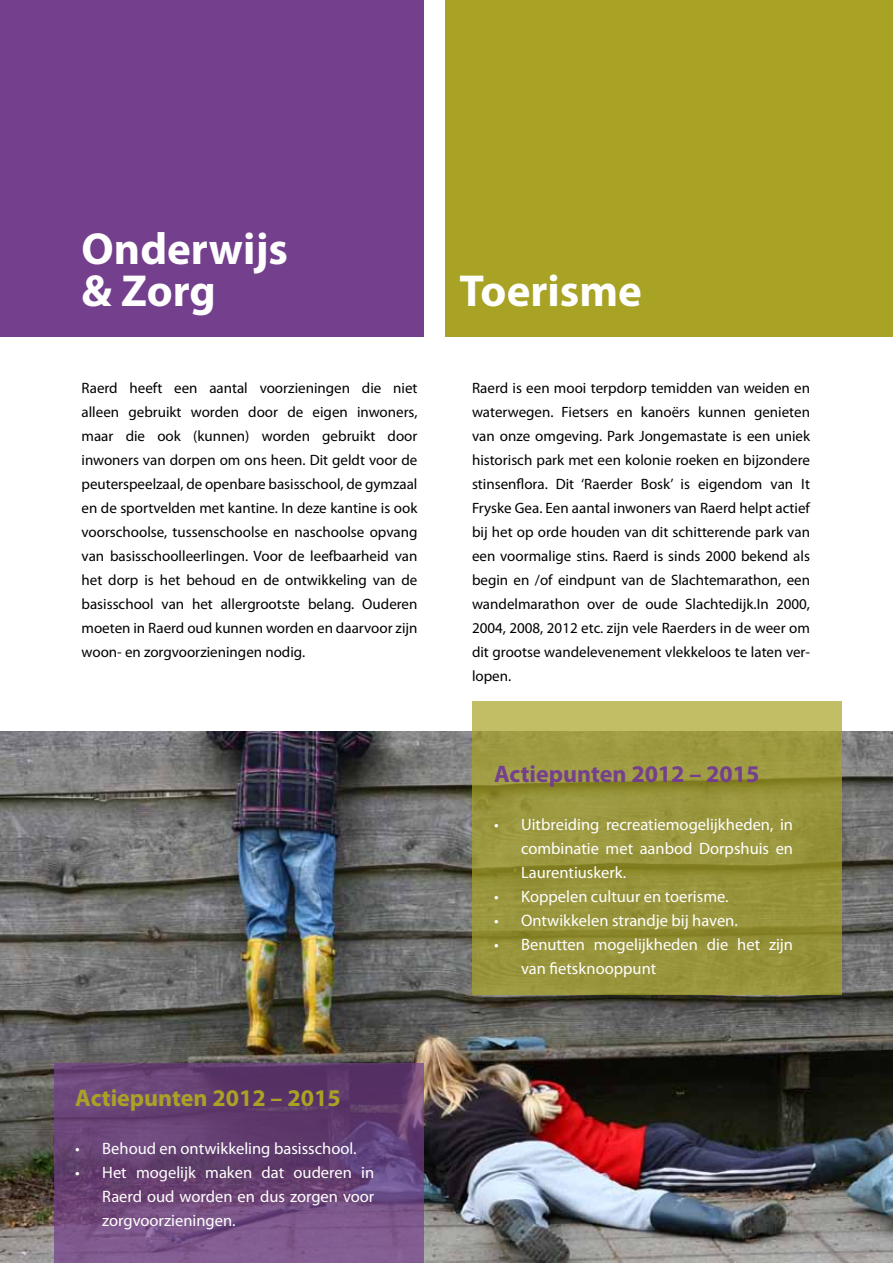
<style>
.page{position:relative;width:893px;height:1263px;background:#fff}
.page>*{position:absolute;margin:0;border:0;box-sizing:border-box;transform-origin:0 0}
.t1{font:700 45px/42px "Myriad Pro";color:#fff}
.t2{font:700 24px "Myriad Pro";color:#a8a325}
.t3{font:700 24px "Myriad Pro";color:#74408d}
.t4{font:16.5px/24px "Myriad Pro";color:#fff;text-align:justify}
.t5{font:15px/24px "Myriad Pro";color:#000;text-align:justify}
</style>
<div class="page">
<div style="left:0;top:0;width:423px;height:337px;background:#74408d"></div>
<img style="left:0;top:731px;width:893px;height:532px">
<div style="left:446px;top:0;width:447px;height:337px;background:#a8a325"></div>
<svg style="left:54px;top:1063px;width:369px;height:200px"></svg>
<svg style="left:472px;top:702px;width:369px;height:293px;fill:#9a963e"></svg>
<h1 class="t1" style="left:82px;top:227px;width:208px">Onderwijs &amp; Zorg</h1>
<p class="t5" style="left:82px;top:376px;width:337px">Raerd heeft een aantal voorzieningen die niet alleen gebruikt worden door de eigen inwoners, maar die ook (kunnen) worden gebruikt door inwoners van dorpen om ons heen. Dit geldt voor de peuterspeelzaal, de openbare basisschool, de gymzaal en de sportvelden met kantine. In deze kantine is ook voorschoolse, tussenschoolse en naschoolse opvang van basisschoolleerlingen. Voor de leefbaarheid van het dorp is het behoud en de ontwikkeling van de basisschool van het allergrootste belang. Ouderen moeten in Raerd oud kunnen worden en daarvoor zijn woon- en zorgvoorzieningen nodig.</p>
<h1 class="t1" style="left:460px;top:269px;width:184px">Toerisme</h1>
<p class="t5" style="left:472px;top:376px;width:340px">Raerd is een mooi terpdorp temidden van weiden en waterwegen. Fietsers en kanoërs kunnen genieten van onze omgeving. Park Jongemastate is een uniek historisch park met een kolonie roeken en bijzondere stinsenflora. Dit ‘Raerder Bosk’ is eigendom van It Fryske Gea. Een aantal inwoners van Raerd helpt actief bij het op orde houden van dit schitterende park van een voormalige stins. Raerd is sinds 2000 bekend als begin en /of eindpunt van de Slachtemarathon, een wandelmarathon over de oude Slachtedijk.In 2000, 2004, 2008, 2012 etc. zijn vele Raerders in de weer om dit grootse wandelevenement vlekkeloos te laten ver&shy;lopen.</p>
<h2 class="t3" style="left:494px;top:758px;width:267px">Actiepunten 2012 – 2015</h2>
<p class="t4" style="left:521px;top:812px;width:274px;text-indent:-27px">• Uitbreiding recreatiemogelijkheden, in combinatie met aanbod Dorpshuis en Laurentiuskerk.</p>
<p class="t4" style="left:494px;top:884px;width:236px">• Koppelen cultuur en toerisme.</p>
<p class="t4" style="left:494px;top:908px;width:245px">• Ontwikkelen strandje bij haven.</p>
<p class="t4" style="left:521px;top:932px;width:274px;text-indent:-27px">• Benutten mogelijkheden die het zijn van fietsknooppunt</p>
<h2 class="t2" style="left:75px;top:1082px;width:267px">Actiepunten 2012 – 2015</h2>
<p class="t4" style="left:75px;top:1136px;width:283px">• Behoud en ontwikkeling basisschool.</p>
<p class="t4" style="left:102px;top:1160px;width:274px;text-indent:-27px">• Het mogelijk maken dat ouderen in Raerd oud worden en dus zorgen voor zorgvoorzieningen.</p>
</div>
